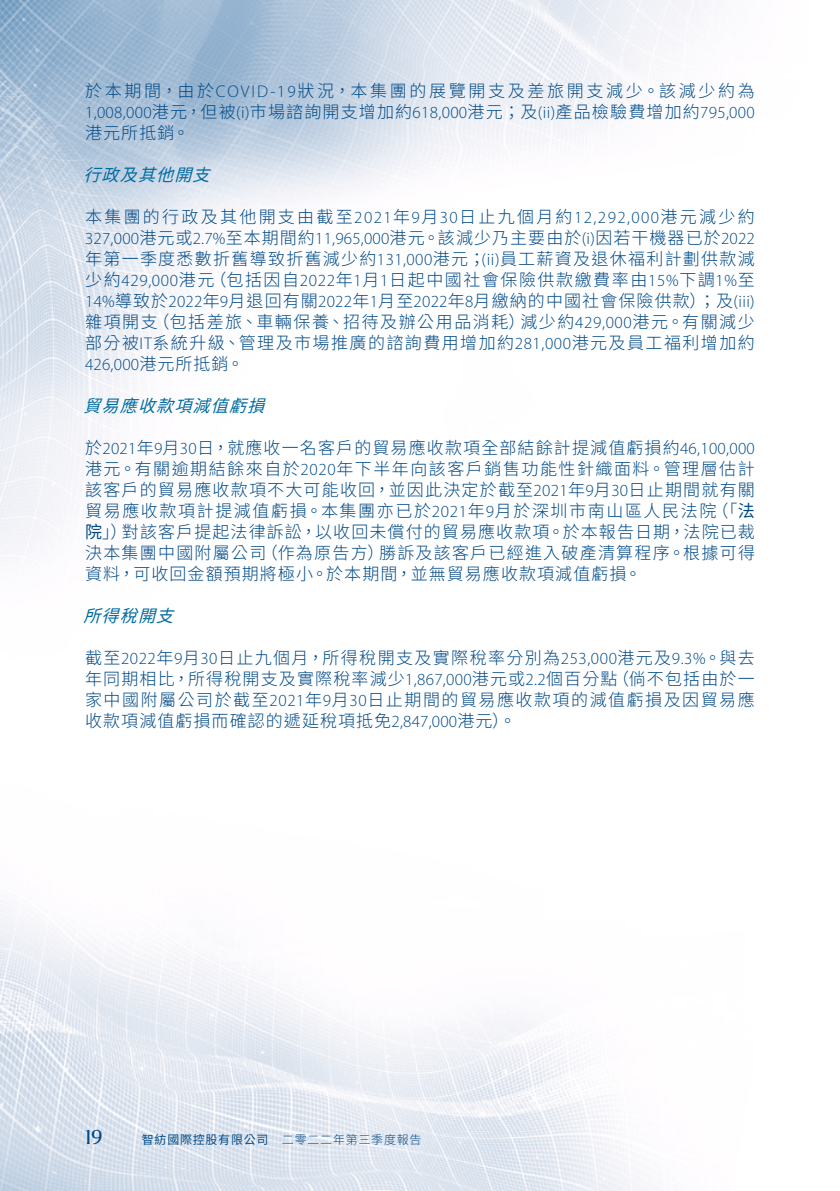
<style>
.page{position:relative;width:840px;height:1191px;background:#fff}
.page>*{position:absolute;margin:0;border:0;box-sizing:border-box;transform-origin:0 0}
.t1{font:22px "Collier";color:#004a87}
.Body_Text{font:300 17px/21px "Source Han Sans TC";letter-spacing:.085em;color:#004a87;text-align:justify}
.Heading_3{font:italic 17px "Source Han Sans TC";color:#006b9f}
.t2{font:12px "Source Han Sans TC";letter-spacing:.06em;color:#004a87}
.s1{font-family:"Myriad Pro"}
.s2{font-weight:400}
.s3{font-weight:300}
</style>
<div class="page">
<img style="left:0;top:0;width:707px;height:1191px">
<p class="Body_Text" style="left:85px;top:81px;width:670px">於本期間，由於<span class="s1">COVID-19</span>狀況，本集團的展覽開支及差旅開支減少。該減少約為<span class="s1">1,008,000</span>港元，但被<span class="s1">(i)</span>市場諮詢開支增加約<span class="s1">618,000</span>港元；及<span class="s1">(ii)</span>產品檢驗費增加約<span class="s1">795,000</span>港元所抵銷。</p>
<p class="Heading_3" style="left:83px;top:165px;width:141px">行政及其他開支</p>
<p class="Body_Text" style="left:85px;top:207px;width:671px">本集團的行政及其他開支由截至<span class="s1">2021</span>年<span class="s1">9</span>月<span class="s1">30</span>日止九個月約<span class="s1">12,292,000</span>港元減少約<span class="s1">327,000</span>港元或<span class="s1">2.7%</span>至本期間約<span class="s1">11,965,000</span>港元。該減少乃主要由於<span class="s1">(i)</span>因若干機器已於<span class="s1">2022</span>年第一季度悉數折舊導致折舊減少約<span class="s1">131,000</span>港元；<span class="s1">(ii)</span>員工薪資及退休福利計劃供款減少約<span class="s1">429,000</span>港元（包括因自<span class="s1">2022</span>年<span class="s1">1</span>月<span class="s1">1</span>日起中國社會保險供款繳費率由<span class="s1">15%</span>下調<span class="s1">1%</span>至<span class="s1">14%</span>導致於<span class="s1">2022</span>年<span class="s1">9</span>月退回有關<span class="s1">2022</span>年<span class="s1">1</span>月至<span class="s1">2022</span>年<span class="s1">8</span>月繳納的中國社會保險供款）；及<span class="s1">(iii)</span>雜項開支（包括差旅、車輛保養、招待及辦公用品消耗）減少約<span class="s1">429,000</span>港元。有關減少部分被<span class="s1">IT</span>系統升級、管理及市場推廣的諮詢費用增加約<span class="s1">281,000</span>港元及員工福利增加約<span class="s1">426,000</span>港元所抵銷。</p>
<p class="Heading_3" style="left:83px;top:396px;width:195px">貿易應收款項減值虧損</p>
<p class="Body_Text" style="left:85px;top:438px;width:671px">於<span class="s1">2021</span>年<span class="s1">9</span>月<span class="s1">30</span>日，就應收一名客戶的貿易應收款項全部結餘計提減值虧損約<span class="s1">46,100,000</span>港元。有關逾期結餘來自於<span class="s1">2020</span>年下半年向該客戶銷售功能性針織面料。管理層估計該客戶的貿易應收款項不大可能收回，並因此決定於截至<span class="s1">2021</span>年<span class="s1">9</span>月<span class="s1">30</span>日止期間就有關貿易應收款項計提減值虧損。本集團亦已於<span class="s1">2021</span>年<span class="s1">9</span>月於深圳市南山區人民法院（「<span class="s2">法院</span>」）對該客戶提起法律訴訟，以收回未償付的貿易應收款項。於本報告日期，法院已裁決本集團中國附屬公司（作為原告方）勝訴及該客戶已經進入破產清算程序。根據可得資料，可收回金額預期將極小。於本期間，並無貿易應收款項減值虧損。</p>
<p class="Heading_3" style="left:83px;top:606px;width:104px">所得稅開支</p>
<p class="Body_Text" style="left:85px;top:648px;width:670px">截至<span class="s1">2022</span>年<span class="s1">9</span>月<span class="s1">30</span>日止九個月，所得稅開支及實際稅率分別為<span class="s1">253,000</span>港元及<span class="s1">9.3%</span>。與去年同期相比，所得稅開支及實際稅率減少<span class="s1">1,867,000</span>港元或<span class="s1">2.2</span>個百分點（倘不包括由於一家中國附屬公司於截至<span class="s1">2021</span>年<span class="s1">9</span>月<span class="s1">30</span>日止期間的貿易應收款項的減值虧損及因貿易應收款項減值虧損而確認的遞延稅項抵免<span class="s1">2,847,000</span>港元）。</p>
<p class="t1" style="left:85px;top:1124px;width:19px">19</p>
<p class="t2" style="left:142px;top:1133px;width:281px">智紡國際控股有限公司　<span class="s3">二零二二年第三季度報告</span></p>
</div>
